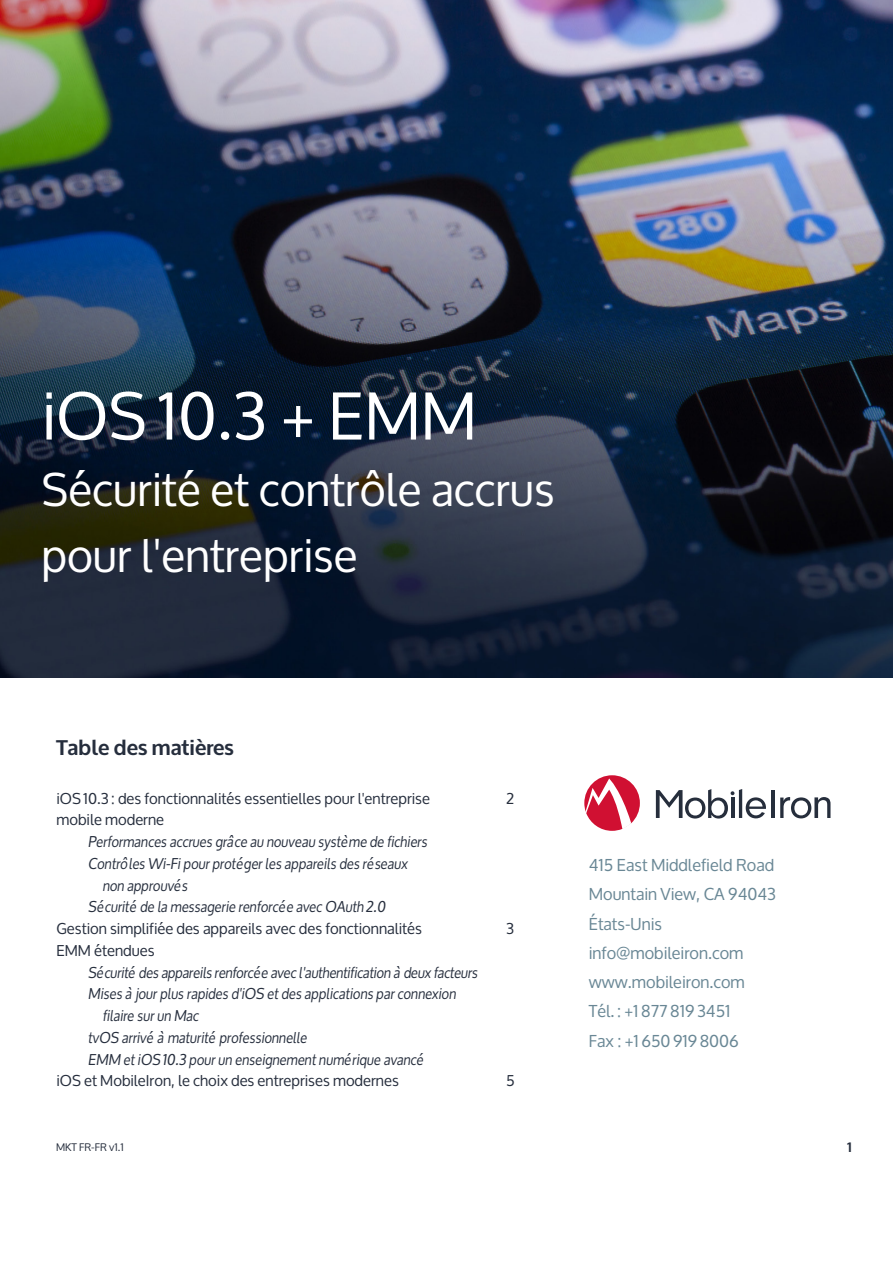
<style>
.page{position:relative;width:893px;height:1263px;background:#fff}
.page>*{position:absolute;margin:0;border:0;box-sizing:border-box;transform-origin:0 0}
.Text_Copy{font:64.5px "Oxygen";color:#fff}
.Text_Copy-2{font:45px/66px "Oxygen";color:#fff}
.Title_3{font:700 21px "Oxygen";color:#262e3d}
.t1{font:16.5px "Oxygen";color:#698795}
.Text_Copy-3{font:italic 15px/21.8px "Oxygen";color:#262e3d}
.Text_Copy-4{font:15px/21.8px "Oxygen";color:#262e3d}
.Title_2{font:700 13.5px "Oxygen";color:#262e3d}
.Text_Copy-5{font:10.5px "Oxygen";color:#262e3d}
</style>
<div class="page">
<img style="left:0;top:0;width:893px;height:677px">
<hr style="left:771px;top:790px;width:4px;height:28px;background:#262e3c">
<svg style="left:780px;top:797px;width:50px;height:21px"></svg>
<svg style="left:656px;top:789px;width:110px;height:29px"></svg>
<svg style="left:584px;top:775px;width:56px;height:56px"></svg>
<p class="Text_Copy" style="left:41px;top:380px;width:437px">iOS 10.3 + EMM</p>
<p class="Text_Copy-2" style="left:41px;top:457px;width:515px">Sécurité et contrôle accrus pour l'entreprise</p>
<p class="Title_3" style="left:56px;top:734px;width:179px">Table des matières</p>
<p class="Text_Copy-4" style="left:56px;top:787px;width:375px">iOS 10.3 : des fonctionnalités essentielles pour l'entreprise mobile moderne</p>
<p class="Text_Copy-3" style="left:88px;top:829px;width:341px">Performances accrues grâce au nouveau système de fichiers</p>
<p class="Text_Copy-3" style="left:102px;top:851px;width:307px;text-indent:-14px">Contrôles Wi-Fi pour protéger les appareils des réseaux non approuvés</p>
<p class="Text_Copy-3" style="left:88px;top:895px;width:299px">Sécurité de la messagerie renforcée avec OAuth 2.0</p>
<p class="Text_Copy-4" style="left:56px;top:918px;width:367px">Gestion simplifiée des appareils avec des fonctionnalités<br>EMM étendues</p>
<p class="Text_Copy-3" style="left:88px;top:960px;width:391px">Sécurité des appareils renforcée avec l'authentification à deux facteurs</p>
<p class="Text_Copy-3" style="left:102px;top:982px;width:355px;text-indent:-14px">Mises à jour plus rapides d'iOS et des applications par connexion filaire sur un Mac</p>
<p class="Text_Copy-3" style="left:88px;top:1025px;width:220px">tvOS arrivé à maturité professionnelle</p>
<p class="Text_Copy-3" style="left:88px;top:1047px;width:338px">EMM et iOS 10.3 pour un enseignement numérique avancé</p>
<p class="Text_Copy-4" style="left:56px;top:1070px;width:344px">iOS et MobileIron, le choix des entreprises modernes</p>
<p class="Text_Copy-5" style="left:56px;top:1141px;width:69px">MKT FR-FR v1.1</p>
<p class="Text_Copy-4" style="left:506px;top:787px;width:10px">2</p>
<p class="Text_Copy-4" style="left:506px;top:918px;width:10px">3</p>
<p class="Text_Copy-4" style="left:506px;top:1070px;width:10px">5</p>
<p class="t1" style="left:589px;top:856px;width:187px">415 East Middlefield Road</p>
<p class="t1" style="left:589px;top:885px;width:189px">Mountain View, CA 94043</p>
<p class="t1" style="left:589px;top:914px;width:75px">États-Unis</p>
<p class="t1" style="left:589px;top:943px;width:156px">info@mobileiron.com</p>
<p class="t1" style="left:589px;top:973px;width:158px">www.mobileiron.com</p>
<p class="t1" style="left:589px;top:1002px;width:143px">Tél. : +1 877 819 3451</p>
<p class="t1" style="left:589px;top:1031px;width:152px">Fax : +1 650 919 8006</p>
<p class="Title_2" style="left:847px;top:1139px;width:6px">1</p>
</div>
